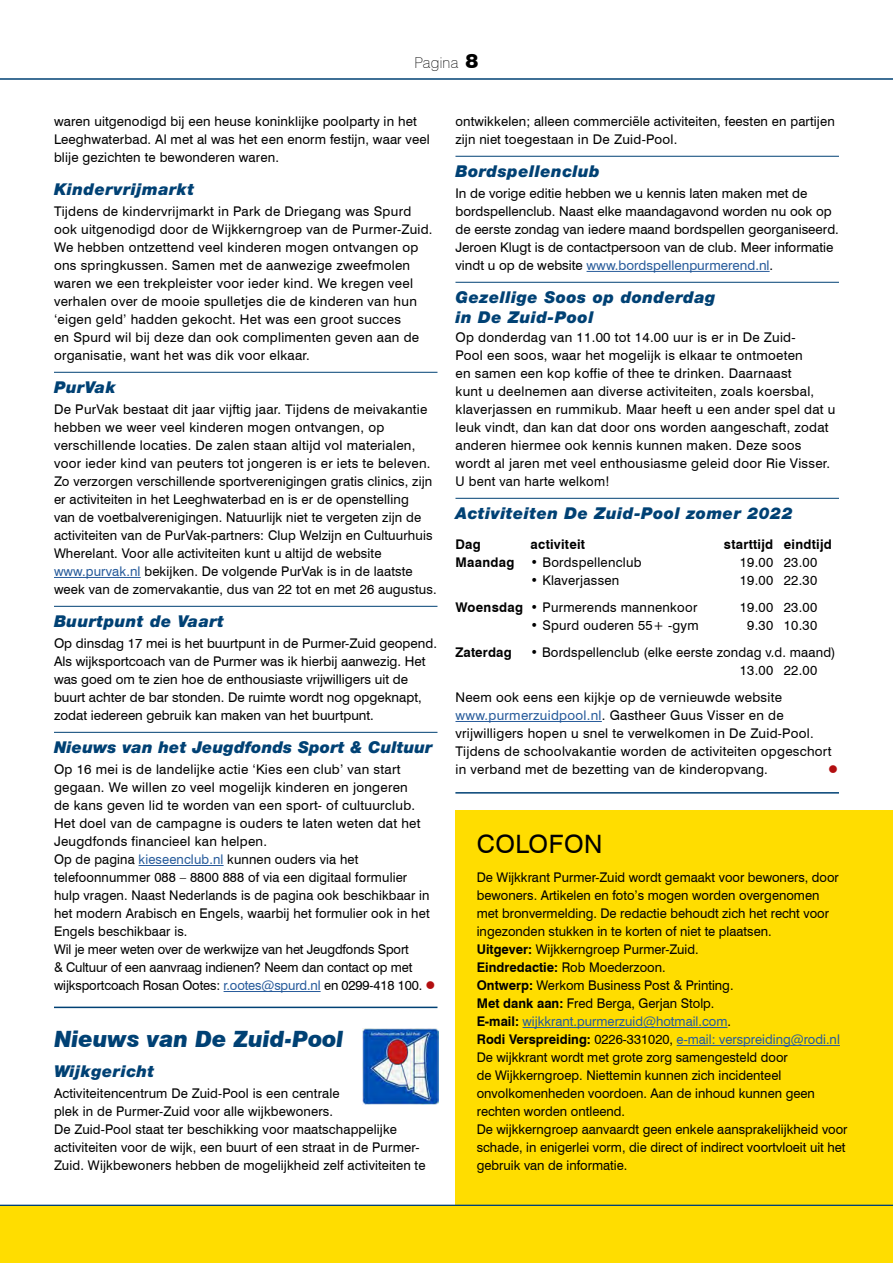
<style>
.page{position:relative;width:893px;height:1263px;background:#fff}
.page>*{position:absolute;margin:0;border:0;box-sizing:border-box;transform-origin:0 0}
.t1{font:25.35px "Swiss 721 BT";letter-spacing:.02em;color:#000}
.H1__Kop{font:italic 900 22.5px "Swiss 721 BT";color:#004174}
.H4__Bieb_met_lijn{font:italic 900 16.35px/19.6px "Helvetica Neue";letter-spacing:.03em;color:#004174}
.H4__Bieb_met_lijn-2{font:italic 900 16.35px "Helvetica Neue";letter-spacing:.01em;color:#004174}
.H3__Bieb_zonder_lijn{font:italic 900 16.35px "Helvetica Neue";letter-spacing:.03em;color:#004174}
.t2{font:100 15px "Swiss 721 BT";letter-spacing:.02em;color:#000}
.P__Tekst_plat{font:13.35px/18px "Swiss 721 BT";letter-spacing:.01em;color:#000}
.P__Tekst_plat-2{font:13.35px/18px "Swiss 721 BT";letter-spacing:-.01em;color:#000}
.t3{font:13.35px "Swiss 721 BT";color:#275b9b}
.P__Tekst_plat-3{font:700 13.35px "Swiss 721 BT";letter-spacing:.02em;color:#000}
.P__Tekst_plat-4{font:13.35px "Wingdings";color:#b20e10}
.s1{font-family:"Swiss 721 BT Black No 2";font-weight:400;font-size:18px}
.s2{color:#275b9b}
.s3{color:#b20e10}
.s4{font-weight:700}
.s5{font-weight:700;color:#000}
.s6{color:#000}
</style>
<div class="page">
<hr style="left:0;top:78px;width:893px;height:2px;background:#004174">
<div style="left:455px;top:810px;width:438px;height:406px;background:#fd0"></div>
<hr style="left:523px;top:1027px;width:204px;height:1px;background:#275b9b">
<hr style="left:677px;top:1045px;width:163px;height:1px;background:#275b9b">
<hr style="left:0;top:1205px;width:893px;height:1px;background:#004174">
<div style="left:0;top:1206px;width:893px;height:57px;background:#fd0"></div>
<hr style="left:455px;top:792px;width:384px;height:2px;background:#004174">
<hr style="left:54px;top:372px;width:383px;height:1px;background:#004174">
<hr style="left:54px;top:577px;width:87px;height:1px;background:#275b9b">
<hr style="left:54px;top:606px;width:383px;height:1px;background:#004174">
<hr style="left:54px;top:732px;width:383px;height:1px;background:#004174">
<hr style="left:139px;top:865px;width:85px;height:1px;background:#275b9b">
<hr style="left:224px;top:991px;width:97px;height:1px;background:#275b9b">
<hr style="left:54px;top:1007px;width:383px;height:1px;background:#004174">
<hr style="left:455px;top:156px;width:384px;height:1px;background:#004174">
<hr style="left:587px;top:271px;width:183px;height:1px;background:#275b9b">
<hr style="left:455px;top:282px;width:384px;height:1px;background:#004174">
<hr style="left:455px;top:721px;width:147px;height:1px;background:#275b9b">
<hr style="left:455px;top:498px;width:384px;height:1px;background:#004174">
<img style="left:362px;top:1028px;width:77px;height:77px">
<p class="t2" style="left:414px;top:53px;width:66px">Pagina <span class="s1">8</span></p>
<p class="P__Tekst_plat" style="left:54px;top:112px;width:377px">waren uitgenodigd bij een heuse koninklijke poolparty in het<br>Leeghwaterbad. Al met al was het een enorm festijn, waar veel blije gezichten te bewonderen waren.</p>
<h3 class="H3__Bieb_zonder_lijn" style="left:54px;top:179px;width:142px">Kindervrijmarkt</h3>
<p class="P__Tekst_plat" style="left:54px;top:202px;width:380px">Tijdens de kindervrijmarkt in Park de Driegang was Spurd ook uitgenodigd door de Wijkkerngroep van de Purmer-Zuid.<br>We hebben ontzettend veel kinderen mogen ontvangen op ons springkussen. Samen met de aanwezige zweefmolen waren we een trekpleister voor ieder kind. We kregen veel verhalen over de mooie spulletjes die de kinderen van hun ‘eigen geld’ hadden gekocht. Het was een groot succes<br>en Spurd wil bij deze dan ook complimenten geven aan de organisatie, want het was dik voor elkaar.</p>
<h4 class="H4__Bieb_met_lijn" style="left:54px;top:377px;width:63px">PurVak</h4>
<p class="P__Tekst_plat" style="left:54px;top:400px;width:384px">De PurVak bestaat dit jaar vijftig jaar. Tijdens de meivakantie hebben we weer veel kinderen mogen ontvangen, op verschillende locaties. De zalen staan altijd vol materialen, voor ieder kind van peuters tot jongeren is er iets te beleven.<br>Zo verzorgen verschillende sportverenigingen gratis clinics, zijn er activiteiten in het Leeghwaterbad en is er de openstelling<br>van de voetbalverenigingen. Natuurlijk niet te vergeten zijn de activiteiten van de PurVak-partners: Clup Welzijn en Cultuurhuis Wherelant. Voor alle activiteiten kunt u altijd de website <span class="s2">www.purvak.nl</span> bekijken. De volgende PurVak is in de laatste week van de zomervakantie, dus van 22 tot en met 26 augustus.</p>
<h4 class="H4__Bieb_met_lijn" style="left:54px;top:611px;width:171px">Buurtpunt de Vaart</h4>
<p class="P__Tekst_plat" style="left:54px;top:634px;width:384px">Op dinsdag 17 mei is het buurtpunt in de Purmer-Zuid geopend.<br>Als wijksportcoach van de Purmer was ik hierbij aanwezig. Het was goed om te zien hoe de enthousiaste vrijwilligers uit de buurt achter de bar stonden. De ruimte wordt nog opgeknapt, zodat iedereen gebruik kan maken van het buurtpunt.</p>
<h4 class="H4__Bieb_met_lijn-2" style="left:54px;top:737px;width:380px">Nieuws van het Jeugdfonds Sport &amp; Cultuur</h4>
<p class="P__Tekst_plat" style="left:54px;top:760px;width:368px">Op 16 mei is de landelijke actie ‘Kies een club’ van start gegaan. We willen zo veel mogelijk kinderen en jongeren de kans geven lid te worden van een sport- of cultuurclub.<br>Het doel van de campagne is ouders te laten weten dat het Jeugdfonds financieel kan helpen.</p>
<p class="P__Tekst_plat" style="left:54px;top:850px;width:377px">Op de pagina <span class="s2">kieseenclub.nl</span> kunnen ouders via het telefoonnummer 088 – 8800 888 of via een digitaal formulier hulp vragen. Naast Nederlands is de pagina ook beschikbaar in het modern Arabisch en Engels, waarbij het formulier ook in het Engels beschikbaar is.</p>
<p class="P__Tekst_plat-2" style="left:54px;top:940px;width:383px">Wil je meer weten over de werkwijze van het Jeugdfonds Sport<br>&amp; Cultuur of een aanvraag indienen? Neem dan contact op met wijksportcoach Rosan Ootes: <span class="s2">r.ootes@spurd.nl</span> en 0299-418 100. <span class="s3">●</span></p>
<h1 class="H1__Kop" style="left:54px;top:1025px;width:291px">Nieuws van De Zuid-Pool</h1>
<h3 class="H3__Bieb_zonder_lijn" style="left:54px;top:1061px;width:102px">Wijkgericht</h3>
<p class="P__Tekst_plat" style="left:54px;top:1084px;width:373px">Activiteitencentrum De Zuid-Pool is een centrale<br>plek in de Purmer-Zuid voor alle wijkbewoners.<br>De Zuid-Pool staat ter beschikking voor maatschappelijke activiteiten voor de wijk, een buurt of een straat in de Purmer-Zuid. Wijkbewoners hebben de mogelijkheid zelf activiteiten te</p>
<p class="P__Tekst_plat" style="left:455px;top:112px;width:381px">ontwikkelen; alleen commerciële activiteiten, feesten en partijen zijn niet toegestaan in De Zuid-Pool.</p>
<h4 class="H4__Bieb_met_lijn" style="left:455px;top:161px;width:146px">Bordspellenclub</h4>
<p class="P__Tekst_plat" style="left:455px;top:184px;width:385px">In de vorige editie hebben we u kennis laten maken met de bordspellenclub. Naast elke maandagavond worden nu ook op de eerste zondag van iedere maand bordspellen georganiseerd.<br>Jeroen Klugt is de contactpersoon van de club. Meer informatie vindt u op de website <span class="s2">www.bordspellenpurmerend.nl</span>.</p>
<h4 class="H4__Bieb_met_lijn" style="left:455px;top:287px;width:261px">Gezellige Soos op donderdag in De Zuid-Pool</h4>
<p class="P__Tekst_plat" style="left:455px;top:328px;width:381px">Op donderdag van 11.00 tot 14.00 uur is er in De Zuid-<br>Pool een soos, waar het mogelijk is elkaar te ontmoeten<br>en samen een kop koffie of thee te drinken. Daarnaast<br>kunt u deelnemen aan diverse activiteiten, zoals koersbal, klaverjassen en rummikub. Maar heeft u een ander spel dat u leuk vindt, dan kan dat door ons worden aangeschaft, zodat anderen hiermee ook kennis kunnen maken. Deze soos wordt al jaren met veel enthousiasme geleid door Rie Visser.</p>
<p class="P__Tekst_plat" style="left:455px;top:472px;width:156px">U bent van harte welkom!</p>
<h4 class="H4__Bieb_met_lijn" style="left:455px;top:503px;width:339px">Activiteiten De Zuid-Pool zomer 2022</h4>
<p class="P__Tekst_plat-3" style="left:455px;top:536px;width:27px">Dag</p>
<p class="P__Tekst_plat-3" style="left:531px;top:536px;width:56px">activiteit</p>
<p class="P__Tekst_plat-3" style="left:724px;top:536px;width:109px">starttijd eindtijd</p>
<p class="P__Tekst_plat" style="left:455px;top:553px;width:188px"><span class="s4">Maandag</span> • Bordspellenclub</p>
<p class="P__Tekst_plat" style="left:740px;top:553px;width:79px">19.00 23.00</p>
<p class="P__Tekst_plat" style="left:531px;top:571px;width:90px">• Klaverjassen</p>
<p class="P__Tekst_plat" style="left:740px;top:571px;width:79px">19.00 22.30</p>
<p class="P__Tekst_plat" style="left:455px;top:598px;width:243px"><span class="s4">Woensdag</span> • Purmerends mannenkoor</p>
<p class="P__Tekst_plat" style="left:740px;top:598px;width:79px">19.00 23.00</p>
<p class="P__Tekst_plat" style="left:531px;top:616px;width:170px">• Spurd ouderen 55+ -gym</p>
<p class="P__Tekst_plat" style="left:747px;top:616px;width:71px">9.30 10.30</p>
<p class="P__Tekst_plat-3" style="left:455px;top:644px;width:58px">Zaterdag</p>
<p class="P__Tekst_plat" style="left:740px;top:643px;width:97px;text-indent:-209px">• Bordspellenclub (elke eerste zondag v.d. maand)<br>13.00 22.00</p>
<p class="P__Tekst_plat" style="left:455px;top:688px;width:360px">Neem ook eens een kijkje op de vernieuwde website <span class="s2">www.purmerzuidpool.nl</span>. Gastheer Guus Visser en de vrijwilligers hopen u snel te verwelkomen in De Zuid-Pool.</p>
<p class="P__Tekst_plat" style="left:455px;top:742px;width:377px">Tijdens de schoolvakantie worden de activiteiten opgeschort in verband met de bezetting van de kinderopvang.</p>
<p class="P__Tekst_plat-4" style="left:828px;top:762px;width:11px">●</p>
<p class="t1" style="left:477px;top:829px;width:127px">COLOFON</p>
<p class="P__Tekst_plat" style="left:477px;top:868px;width:364px">De Wijkkrant Purmer-Zuid wordt gemaakt voor bewoners, door bewoners. Artikelen en foto’s mogen worden overgenomen met bronvermelding. De redactie behoudt zich het recht voor ingezonden stukken in te korten of niet te plaatsen.</p>
<p class="P__Tekst_plat" style="left:477px;top:940px;width:223px"><span class="s4">Uitgever:</span> Wijkkerngroep Purmer-Zuid.</p>
<p class="P__Tekst_plat" style="left:477px;top:958px;width:190px"><span class="s4">Eindredactie:</span> Rob Moederzoon.</p>
<p class="P__Tekst_plat" style="left:477px;top:976px;width:258px"><span class="s4">Ontwerp:</span> Werkom Business Post &amp; Printing.</p>
<p class="P__Tekst_plat" style="left:477px;top:994px;width:239px"><span class="s4">Met dank aan:</span> Fred Berga, Gerjan Stolp.</p>
<p class="t3" style="left:477px;top:1013px;width:256px"><span class="s5">E-mail:</span> wijkkrant.purmerzuid@hotmail.com<span class="s6">.</span></p>
<p class="t3" style="left:477px;top:1031px;width:365px"><span class="s5">Rodi Verspreiding:</span> <span class="s6">0226-331020,</span> e-mail: verspreiding@rodi.nl</p>
<p class="P__Tekst_plat" style="left:477px;top:1048px;width:340px">De wijkkrant wordt met grote zorg samengesteld door<br>de Wijkkerngroep. Niettemin kunnen zich incidenteel onvolkomenheden voordoen. Aan de inhoud kunnen geen rechten worden ontleend.</p>
<p class="P__Tekst_plat" style="left:477px;top:1120px;width:372px">De wijkkerngroep aanvaardt geen enkele aansprakelijkheid voor schade, in enigerlei vorm, die direct of indirect voortvloeit uit het gebruik van de informatie.</p>
</div>
